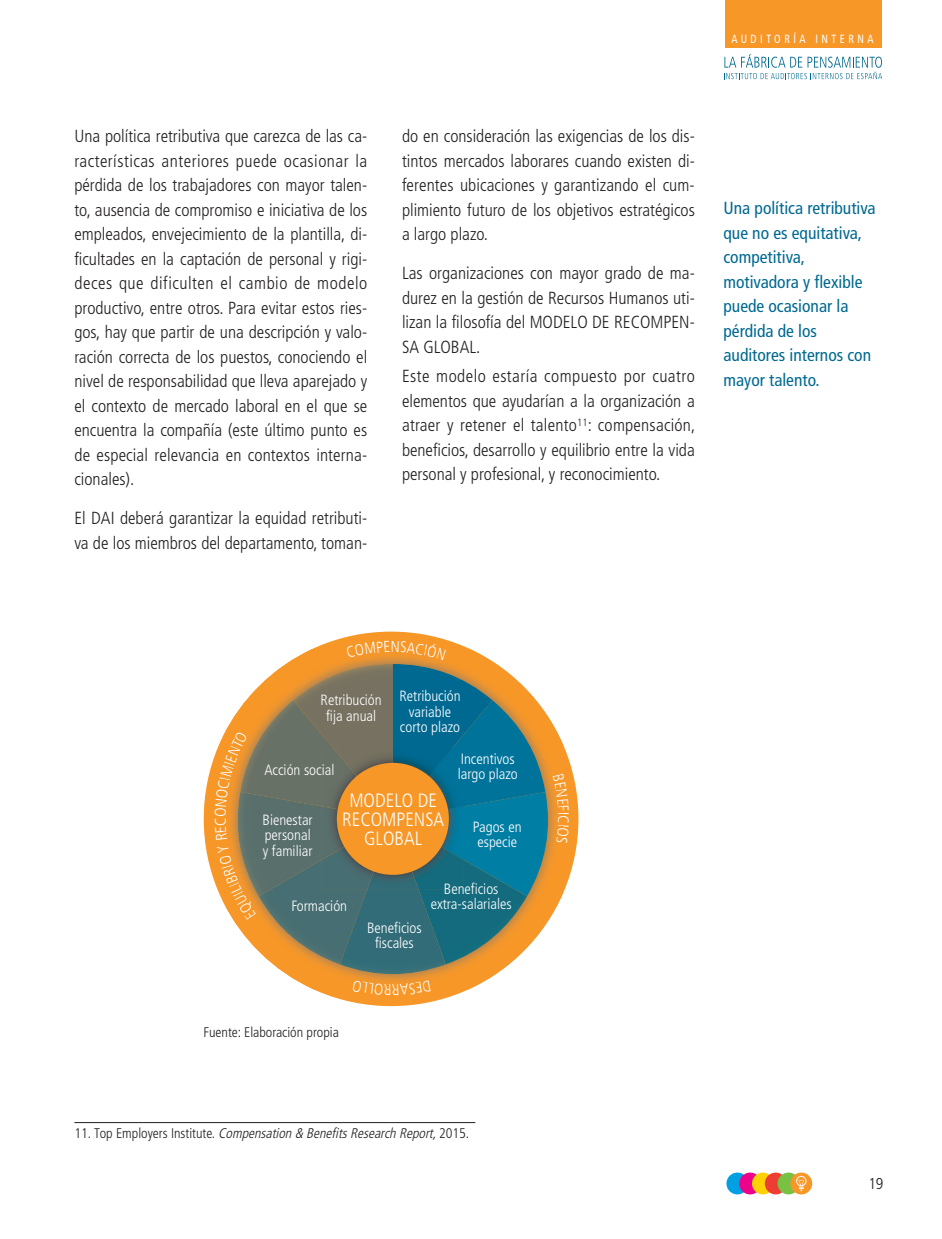
<style>
.page{position:relative;width:942px;height:1239px;background:#fff}
.page>*{position:absolute;margin:0;border:0;box-sizing:border-box;transform-origin:0 0}
.t1{font:300 condensed 19.25px/19.2px "Frutiger";color:#fff;text-align:center}
.t2{font:300 condensed 17.5px/24.5px "Frutiger";color:#231f20;text-align:justify}
.t3{font:condensed 17.5px/24.5px "Frutiger";color:#006991}
.t4{font:300 condensed 15.75px "Frutiger";color:#231f20}
.t5{font:300 condensed 15.75px "Frutiger";color:#fbfbfb}
.t6{font:300 condensed 14.88px/15.8px "Frutiger";color:#fff;text-align:center}
.t7{font:italic 300 condensed 14px "Frutiger";color:#231f20}
.t8{font:300 condensed 14px "Frutiger";color:#231f20}
.t9{font:condensed 11.9px "Frutiger";letter-spacing:.33em;color:#fff;scale:.9 1}
.s1{font-style:normal}
</style>
<div class="page">
<svg style="left:724px;top:54px;width:158px;height:25px"></svg>
<div style="left:725px;top:0;width:156px;height:47px;background:#f79727"></div>
<div style="left:726px;top:1173px;width:22px;height:21px;background:#00a1e3;border-radius:50%"></div>
<div style="left:739px;top:1173px;width:22px;height:21px;background:#ed028c;border-radius:50%"></div>
<div style="left:752px;top:1173px;width:21px;height:21px;background:#fed105;border-radius:50%"></div>
<div style="left:764px;top:1173px;width:22px;height:21px;background:#ee3e34;border-radius:50%"></div>
<div style="left:777px;top:1173px;width:22px;height:21px;background:#79c142;border-radius:50%"></div>
<div style="left:790px;top:1173px;width:22px;height:21px;background:#f79727;border-radius:50%"></div>
<svg style="left:796px;top:1176px;width:10px;height:15px"></svg>
<hr style="left:74px;top:1122px;width:401px;height:1px;background:#231f20">
<div style="left:204px;top:632px;width:374px;height:374px;background:#f79727;border-radius:50%"></div>
<img style="left:225px;top:649px;width:337px;height:340px">
<img style="left:293px;top:664px;width:53px;height:84px">
<img style="left:240px;top:700px;width:93px;height:92px">
<img style="left:256px;top:792px;width:66px;height:104px">
<img style="left:259px;top:860px;width:81px;height:104px">
<img style="left:340px;top:890px;width:106px;height:84px">
<img style="left:419px;top:896px;width:108px;height:68px">
<img style="left:322px;top:748px;width:24px;height:142px">
<img style="left:322px;top:806px;width:24px;height:54px">
<div style="left:337px;top:763px;width:112px;height:112px;background:#f79727;border-radius:50%"></div>
<svg style="left:346px;top:641px;width:223px;height:255px"></svg>
<svg style="left:352px;top:980px;width:79px;height:9px"></svg>
<svg style="left:215px;top:731px;width:41px;height:189px"></svg>
<p class="t2" style="left:74px;top:125px;width:294px">Una política retributiva que carezca de las ca&shy;racterísticas anteriores puede ocasionar la pérdida de los trabajadores con mayor talen&shy;to, ausencia de compromiso e iniciativa de los empleados, envejecimiento de la plantilla, di&shy;ficultades en la captación de personal y rigi&shy;deces que dificulten el cambio de modelo productivo, entre otros. Para evitar estos ries&shy;gos, hay que partir de una descripción y valo&shy;ración correcta de los puestos, conociendo el nivel de responsabilidad que lleva aparejado y el contexto de mercado laboral en el que se encuentra la compañía (este último punto es de especial relevancia en contextos interna&shy;cionales).</p>
<p class="t2" style="left:74px;top:508px;width:294px">El DAI deberá garantizar la equidad retributi&shy;va de los miembros del departamento, toman-</p>
<p class="t9" style="left:731px;top:34px;width:160px">AUDITORÍA INTERNA</p>
<p class="t2" style="left:402px;top:125px;width:294px">do en consideración las exigencias de los dis&shy;tintos mercados laborares cuando existen di&shy;ferentes ubicaciones y garantizando el cum&shy;plimiento futuro de los objetivos estratégicos a largo plazo.</p>
<p class="t2" style="left:402px;top:263px;width:294px">Las organizaciones con mayor grado de ma&shy;durez en la gestión de Recursos Humanos uti&shy;lizan la filosofía del MODELO DE RECOMPEN-SA GLOBAL.</p>
<p class="t2" style="left:402px;top:366px;width:295px">Este modelo estaría compuesto por cuatro elementos que ayudarían a la organización a atraer y retener el talento<sup>11</sup>: compensación, beneficios, desarrollo y equilibrio entre la vida personal y profesional, y reconocimiento.</p>
<p class="t3" style="left:723px;top:197px;width:154px">Una política retributiva que no es equitativa, competitiva, motivadora y flexible puede ocasionar la pérdida de los auditores internos con mayor talento.</p>
<p class="t6" style="left:399px;top:689px;width:63px">Retribución variable corto plazo</p>
<p class="t6" style="left:457px;top:752px;width:62px;text-align:left">Incentivos largo plazo</p>
<p class="t6" style="left:473px;top:820px;width:50px">Pagos en especie</p>
<p class="t6" style="left:430px;top:882px;width:82px">Beneficios extra-salariales</p>
<p class="t6" style="left:367px;top:921px;width:56px">Beneficios fiscales</p>
<p class="t6" style="left:320px;top:693px;width:63px">Retribución fija anual</p>
<p class="t6" style="left:264px;top:764px;width:71px">Acción social</p>
<p class="t1" style="left:342px;top:792px;width:103px">MODELO DE<br>RECOMPENSA<br>GLOBAL</p>
<p class="t6" style="left:262px;top:813px;width:52px;text-align:left">Bienestar personal y familiar</p>
<p class="t6" style="left:291px;top:899px;width:57px">Formación</p>
<p class="t8" style="left:203px;top:1027px;width:137px">Fuente: Elaboración propia</p>
<p class="t7" style="left:74px;top:1127px;width:396px"><span class="s1">1 1 . To p E m p l o y e r s I n s t i t u t e .</span> Compensation &amp; BenefitsResearch Report,<span class="s1">2 0 1 5 .</span></p>
<p class="t5" style="left:569px;top:815px;width:10px;rotate:90deg">C</p>
<p class="t4" style="left:868px;top:1178px;width:17px">19</p>
</div>
